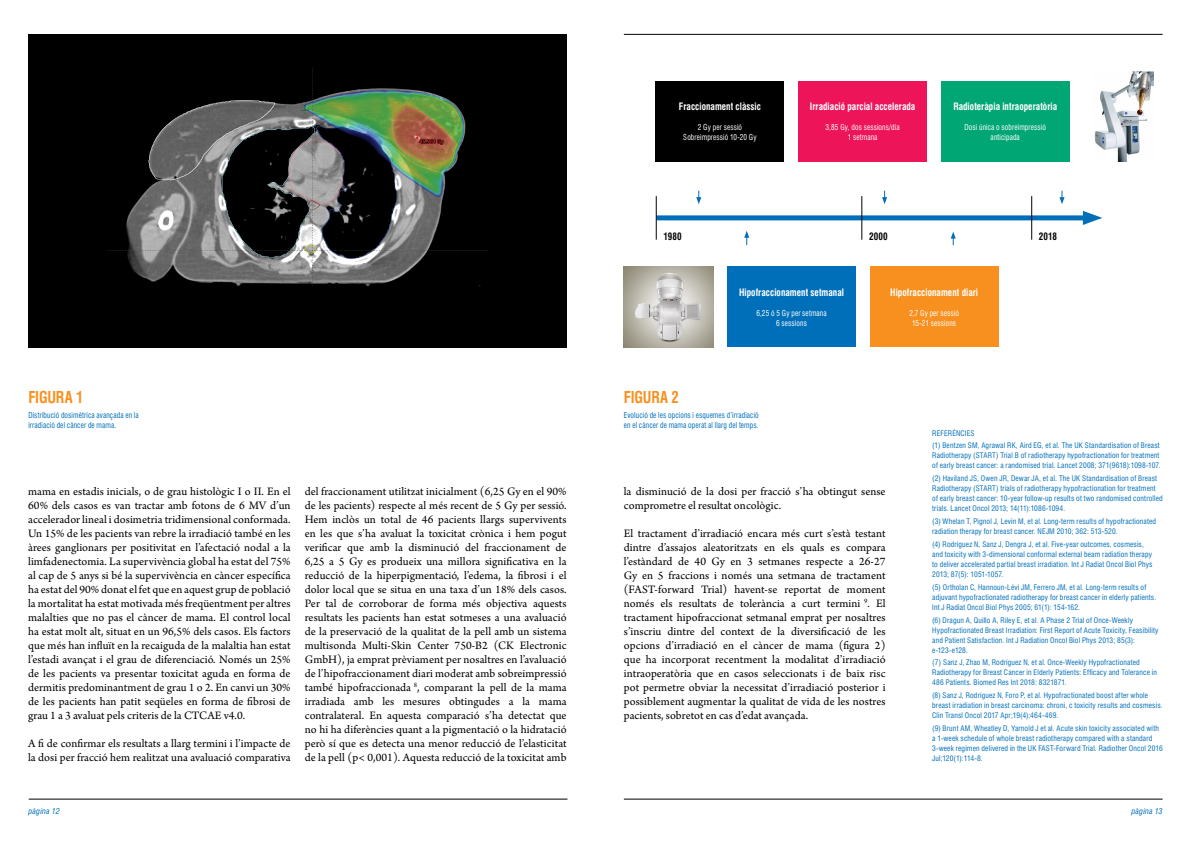
<style>
.page{position:relative;width:1191px;height:842px;background:#fff}
.page>*{position:absolute;margin:0;border:0;box-sizing:border-box;transform-origin:0 0}
.t1{font:700 condensed 16px "Swiss 721 BT";letter-spacing:-.015em;color:#f7901e;scale:.91 1}
.t2{font:12px/14px "Arno Pro";letter-spacing:.005em;color:#000;text-align:justify}
.t3{font:700 condensed 10px "Swiss 721 BT";letter-spacing:.005em;color:#fff;scale:.91 1}
.t4{font:700 condensed 10px "Swiss 721 BT";letter-spacing:.015em;color:#000;scale:.91 1}
.t5{font:condensed 8px/10px "Swiss 721 BT";letter-spacing:.015em;color:#fff;text-align:center;scale:.91 1}
.t6{font:condensed 8px/10px "Swiss 721 BT";letter-spacing:.015em;color:#006fba;scale:.91 1}
.t7{font:italic condensed 8px "Swiss 721 BT";letter-spacing:.025em;color:#006fba}
.t8{font:condensed 7.5px/10px "Swiss 721 BT";letter-spacing:.02em;color:#006fba}
</style>
<div class="page">
<hr style="left:29px;top:799px;width:538px;height:1px;background:#000">
<hr style="left:624px;top:799px;width:538px;height:1px;background:#000">
<hr style="left:624px;top:34px;width:538px;height:1px;background:#000">
<img style="left:28px;top:34px;width:538px;height:313px">
<div style="left:656px;top:215px;width:435px;height:5px;background:#006fba"></div>
<svg style="left:1082px;top:211px;width:20px;height:14px"></svg>
<svg style="left:1059px;top:191px;width:5px;height:13px"></svg>
<svg style="left:882px;top:191px;width:5px;height:13px"></svg>
<svg style="left:696px;top:191px;width:5px;height:13px"></svg>
<svg style="left:744px;top:231px;width:5px;height:14px"></svg>
<svg style="left:950px;top:232px;width:5px;height:13px"></svg>
<hr style="left:1031px;top:196px;width:1px;height:44px;background:#000">
<hr style="left:861px;top:196px;width:1px;height:44px;background:#000">
<hr style="left:656px;top:196px;width:1px;height:44px;background:#000">
<div style="left:656px;top:81px;width:128px;height:81px;background:#000"></div>
<div style="left:798px;top:81px;width:129px;height:81px;background:#ed1459"></div>
<div style="left:727px;top:266px;width:128px;height:81px;background:#006fba"></div>
<div style="left:870px;top:266px;width:128px;height:81px;background:#f7901e"></div>
<div style="left:941px;top:81px;width:128px;height:81px;background:#00a775"></div>
<img style="left:1094px;top:71px;width:59px;height:91px">
<img style="left:624px;top:266px;width:89px;height:81px">
<p class="t3" style="left:679px;top:101px;width:92px">Fraccionament clàssic</p>
<p class="t5" style="left:683px;top:122px;width:82px">2 Gy per sessió<br>Sobreimpressió 10-20 Gy</p>
<p class="t3" style="left:810px;top:101px;width:117px">Irradiació parcial accelerada</p>
<p class="t5" style="left:825px;top:122px;width:83px">3,85 Gy, dos sessions/dia<br>1 setmana</p>
<p class="t3" style="left:953px;top:101px;width:115px">Radioteràpia intraoperatòria</p>
<p class="t5" style="left:964px;top:122px;width:91px">Dosi única o sobreimpressió anticipada</p>
<p class="t4" style="left:663px;top:230px;width:21px">1980</p>
<p class="t4" style="left:869px;top:230px;width:22px">2000</p>
<p class="t4" style="left:1039px;top:230px;width:21px">2018</p>
<p class="t3" style="left:739px;top:286px;width:117px">Hipofraccionament setmanal</p>
<p class="t5" style="left:756px;top:308px;width:79px">6,25 ó 5 Gy per setmana<br>6 sessions</p>
<p class="t3" style="left:890px;top:286px;width:98px">Hipofraccionament diari</p>
<p class="t5" style="left:909px;top:308px;width:56px">2,7 Gy per sessió<br>15-21 sessions</p>
<h1 class="t1" style="left:28px;top:387px;width:62px">FIGURA 1</h1>
<p class="t6" style="left:28px;top:410px;width:123px">Distribució dosimètrica avançada en la irradiació del càncer de mama.</p>
<p class="t2" style="left:28px;top:485px;width:264px">mama en estadis inicials, o de grau histològic I o II. En el 60% dels casos es van tractar amb fotons de 6 MV d’un accelerador lineal i dosimetria tridimensional conformada.<br>Un 15% de les pacients van rebre la irradiació també en les àrees ganglionars per positivitat en l’afectació nodal a la limfadenectomia. La supervivència global ha estat del 75% al cap de 5 anys si bé la supervivència en càncer específica ha estat del 90% donat el fet que en aquest grup de població la mortalitat ha estat motivada més freqüentment per altres malalties que no pas el càncer de mama. El control local ha estat molt alt, situat en un 96,5% dels casos. Els factors que més han influït en la recaiguda de la malaltia han estat l’estadi avançat i el grau de diferenciació. Només un 25% de les pacients va presentar toxicitat aguda en forma de dermitis predominantment de grau 1 o 2. En canvi un 30% de les pacients han patit seqüeles en forma de fibrosi de grau 1 a 3 avaluat pels criteris de la CTCAE v4.0.</p>
<p class="t2" style="left:28px;top:737px;width:264px">A fi de confirmar els resultats a llarg termini i l’impacte de la dosi per fracció hem realitzat una avaluació comparativa</p>
<p class="t2" style="left:305px;top:485px;width:263px">del fraccionament utilitzat inicialment (6,25 Gy en el 90% de les pacients) respecte al més recent de 5 Gy per sessió.<br>Hem inclòs un total de 46 pacients llargs supervivents en les que s’ha avaluat la toxicitat crònica i hem pogut verificar que amb la disminució del fraccionament de 6,25 a 5 Gy es produeix una millora significativa en la reducció de la hiperpigmentació, l’edema, la fibrosi i el dolor local que se situa en una taxa d’un 18% dels casos.<br>Per tal de corroborar de forma més objectiva aquests resultats les pacients han estat sotmeses a una avaluació de la preservació de la qualitat de la pell amb un sistema multisonda Multi-Skin Center 750-B2 (CK Electronic GmbH), ja emprat prèviament per nosaltres en l’avaluació de l’hipofraccionament diari moderat amb sobreimpressió també hipofraccionada <sup>8</sup>, comparant la pell de la mama irradiada amb les mesures obtingudes a la mama contralateral. En aquesta comparació s’ha detectat que no hi ha diferències quant a la pigmentació o la hidratació però sí que es detecta una menor reducció de l’elasticitat de la pell (p&lt; 0,001). Aquesta reducció de la toxicitat amb</p>
<h1 class="t1" style="left:624px;top:387px;width:62px">FIGURA 2</h1>
<p class="t6" style="left:624px;top:410px;width:150px">Evolució de les opcions i esquemes d’irradiació en el càncer de mama operat al llarg del temps.</p>
<p class="t2" style="left:624px;top:485px;width:263px">la disminució de la dosi per fracció s’ha obtingut sense comprometre el resultat oncològic.</p>
<p class="t2" style="left:624px;top:527px;width:263px">El tractament d’irradiació encara més curt s’està testant dintre d’assajos aleatoritzats en els quals es compara l’estàndard de 40 Gy en 3 setmanes respecte a 26-27<br>Gy en 5 fraccions i només una setmana de tractament (FAST-forward Trial) havent-se reportat de moment només els resultats de tolerància a curt termini <sup>9</sup>. El tractament hipofraccionat setmanal emprat per nosaltres s’inscriu dintre del context de la diversificació de les opcions d’irradiació en el càncer de mama (figura 2) que ha incorporat recentment la modalitat d’irradiació intraoperatòria que en casos seleccionats i de baix risc pot permetre obviar la necessitat d’irradiació posterior i possiblement augmentar la qualitat de vida de les nostres pacients, sobretot en cas d’edat avançada.</p>
<p class="t8" style="left:932px;top:426px;width:229px;line-height:12.8px">REFERÈNCIES<br>(1) Bentzen SM, Agrawal RK, Aird EG, et al. The UK Standardisation of Breast</p>
<p class="t8" style="left:932px;top:451px;width:230px">Radiotherapy (START) Trial B of radiotherapy hypofractionation for treatment of early breast cancer: a randomised trial. Lancet 2008; 371(9618):1098-107.</p>
<p class="t8" style="left:932px;top:474px;width:232px">(2) Haviland JS, Owen JR, Dewar JA, et al. The UK Standardisation of Breast Radiotherapy (START) trials of radiotherapy hypofractionation for treatment of early breast cancer: 10-year follow-up results ot two randomised controlled trials. Lancet Oncol 2013; 14(11):1086-1094.</p>
<p class="t8" style="left:932px;top:516px;width:225px">(3) Whelan T, Pignol J, Levin M, et al. Long-term results of hypofractionated radiation therapy for breast cancer. NEJM 2010; 362: 513-520.</p>
<p class="t8" style="left:932px;top:539px;width:222px">(4) Rodríguez N, Sanz J, Dengra J, et al. Five-year outcomes, cosmesis, and toxicity with 3-dimensional conformal external beam radiation therapy to deliver accelerated partial breast irradiation. Int J Radiat Oncol Biol Phys 2013; 87(5): 1051-1057.</p>
<p class="t8" style="left:932px;top:582px;width:225px">(5) Ortholan C, Hannoun-Lévi JM, Ferrero JM, et al. Long-term results of adjuvant hypofractionated radiotherapy for breast cancer in elderly patients.<br>Int J Radiat Oncol Biol Phys 2005; 61(1): 154-162.</p>
<p class="t8" style="left:932px;top:615px;width:228px">(6) Dragun A, Quillo A, Riley E, et al. A Phase 2 Trial of Once-Weekly Hypofractionated Breast Irradiation: First Report of Acute Toxicity, Feasibility and Patient Satisfaction. Int J Radiation Oncol Biol Phys 2013; 85(3): e-123-e128.</p>
<p class="t8" style="left:932px;top:658px;width:226px">(7) Sanz J, Zhao M, Rodríguez N, et al. Once-Weekly Hypofractionated<br>Radiotherapy for Breast Cancer in Elderly Patients: Efficacy and Tolerance in<br>486 Patients. Biomed Res Int 2018: 8321871.</p>
<p class="t8" style="left:932px;top:690px;width:232px">(8) Sanz J, Rodríguez N, Foro P, et al. Hypofractionated boost after whole breast irradiation in breast carcinoma: chroni, c toxicity results and cosmesis.<br>Clin Transl Oncol 2017 Apr;19(4):464-469.</p>
<p class="t8" style="left:932px;top:723px;width:232px">(9) Brunt AM, Wheatley D, Yarnold J et al. Acute skin toxicity associated with a 1-week schedule of whole breast radiotherapy compared with a standard 3-week regimen delivered in the UK FAST-Forward Trial. Radiother Oncol 2016<br>Jul;120(1):114-8.</p>
<p class="t7" style="left:28px;top:806px;width:33px">pàgina 12</p>
<p class="t7" style="left:1131px;top:806px;width:33px">pàgina 13</p>
</div>
